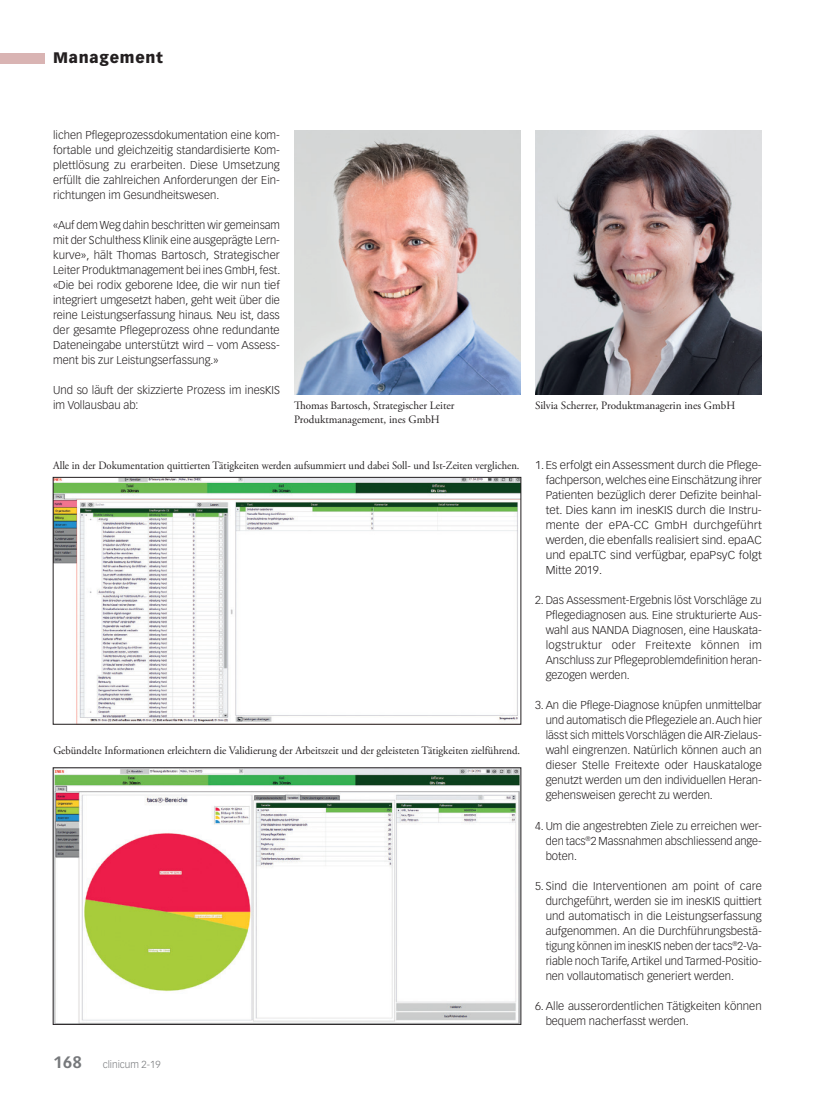
<style>
.page{position:relative;width:815px;height:1099px;background:#fff}
.page>*{position:absolute;margin:0;border:0;box-sizing:border-box;transform-origin:0 0}
.t1{font:900 15px "Vectora LT Std";letter-spacing:.05em;color:#231f20}
.Lauftext{font:300 11.25px/15px "Vectora LT Std";color:#231f20;text-align:justify}
.Lauftext-2{font:300 11.25px/15px "Vectora LT Std";color:#231f20;text-align:justify;scale:1.04 1}
.Legende{font:11.25px "Adobe Garamond Pro";color:#231f20;scale:.95 1}
.Legende-2{font:11.25px/13.5px "Adobe Garamond Pro";color:#231f20}
.Legende-3{font:11.25px "Adobe Garamond Pro";color:#231f20;scale:.94 1}
.t2{font:300 10px "Vectora LT Std";color:#76787b}
.s1{font-weight:700;font-size:16.25px}
</style>
<div class="page">
<div style="left:0;top:53px;width:45px;height:10px;background:#d9b4b3"></div>
<img style="left:535px;top:130px;width:227px;height:264px">
<img style="left:294px;top:130px;width:227px;height:264px">
<img style="left:55px;top:769px;width:464px;height:253px">
<img style="left:55px;top:479px;width:464px;height:243px">
<div style="left:53px;top:477px;width:468px;height:247px;border:1px solid #231f20"></div>
<h1 class="t1" style="left:53px;top:49px;width:111px">Management</h1>
<p class="Lauftext" style="left:53px;top:128px;width:228px">lichen Pflegeprozessdokumentation eine kom&shy;fortable und gleichzeitig standardisierte Kom&shy;plettlösung zu erarbeiten. Diese Umsetzung erfüllt die zahlreichen Anforderungen der Ein&shy;richtungen im Gesundheitswesen.</p>
<p class="Lauftext" style="left:53px;top:218px;width:229px">«Auf dem Weg dahin beschritten wir gemeinsam mit der Schulthess Klinik eine ausgeprägte Lern&shy;kurve», hält Thomas Bartosch, Strategischer Leiter Produktmanagement bei ines GmbH, fest. «Die bei rodix geborene Idee, die wir nun tief integriert umgesetzt haben, geht weit über die reine Leistungserfassung hinaus. Neu ist, dass der gesamte Pflegeprozess ohne redundante Dateneingabe unterstützt wird – vom Assess&shy;ment bis zur Leistungserfassung.»</p>
<p class="Lauftext" style="left:53px;top:383px;width:228px">Und so läuft der skizzierte Prozess im inesKIS im Vollausbau ab:</p>
<p class="Legende-2" style="left:294px;top:399px;width:162px">Thomas Bartosch, Strategischer Leiter<br>Produktmanagement, ines GmbH</p>
<p class="Legende-3" style="left:53px;top:459px;width:498px">Alle in der Dokumentation quittierten Tätigkeiten werden aufsummiert und dabei Soll- und Ist-Zeiten verglichen.</p>
<p class="Legende" style="left:53px;top:744px;width:493px">Gebündelte Informationen erleichtern die Validierung der Arbeitszeit und der geleisteten Tätigkeiten zielführend.</p>
<p class="t2" style="left:53px;top:1058px;width:109px"><span class="s1">168</span> clinicum 2-19</p>
<p class="Legende-2" style="left:535px;top:399px;width:202px">Silvia Scherrer, Produktmanagerin ines GmbH</p>
<p class="Lauftext-2" style="left:546px;top:458px;width:209px;text-indent:-11px">1.Es erfolgt ein Assessment durch die Pflege&shy;fachperson, welches eine Einschätzung ihrer Patienten bezüglich derer Defizite beinhal&shy;tet. Dies kann im inesKIS durch die Instru&shy;mente der ePA-CC GmbH durchgeführt werden, die ebenfalls realisiert sind. epaAC und epaLTC sind verfügbar, epaPsyC folgt Mitte 2019.</p>
<p class="Lauftext" style="left:546px;top:593px;width:218px;text-indent:-11px">2. Das Assessment-Ergebnis löst Vorschläge zu Pflegediagnosen aus. Eine strukturierte Aus&shy;wahl aus NANDA Diagnosen, eine Hauskata&shy;logstruktur oder Freitexte können im Anschluss zur Pflegeproblemdefinition heran&shy;gezogen werden.</p>
<p class="Lauftext" style="left:546px;top:698px;width:218px;text-indent:-11px">3. An die Pflege-Diagnose knüpfen unmittelbar und automatisch die Pflegeziele an. Auch hier lässt sich mittels Vorschlägen die AIR-Zielaus&shy;wahl eingrenzen. Natürlich können auch an dieser Stelle Freitexte oder Hauskataloge genutzt werden um den individuellen Heran&shy;gehensweisen gerecht zu werden.</p>
<p class="Lauftext" style="left:546px;top:818px;width:218px;text-indent:-11px">4. Um die angestrebten Ziele zu erreichen wer&shy;den tacs<sup>®</sup>2 Massnahmen abschliessend ange&shy;boten.</p>
<p class="Lauftext" style="left:546px;top:878px;width:218px;text-indent:-11px">5. Sind die Interventionen am point of care durchgeführt, werden sie im inesKIS quittiert und automatisch in die Leistungserfassung aufgenommen. An die Durchführungsbestä&shy;tigung können im inesKIS neben der tacs<sup>®</sup>2-Va&shy;riable noch Tarife, Artikel und Tarmed-Positio&shy;nen vollautomatisch generiert werden.</p>
<p class="Lauftext" style="left:546px;top:998px;width:218px;text-indent:-11px">6. Alle ausserordentlichen Tätigkeiten können bequem nacherfasst werden.</p>
</div>
